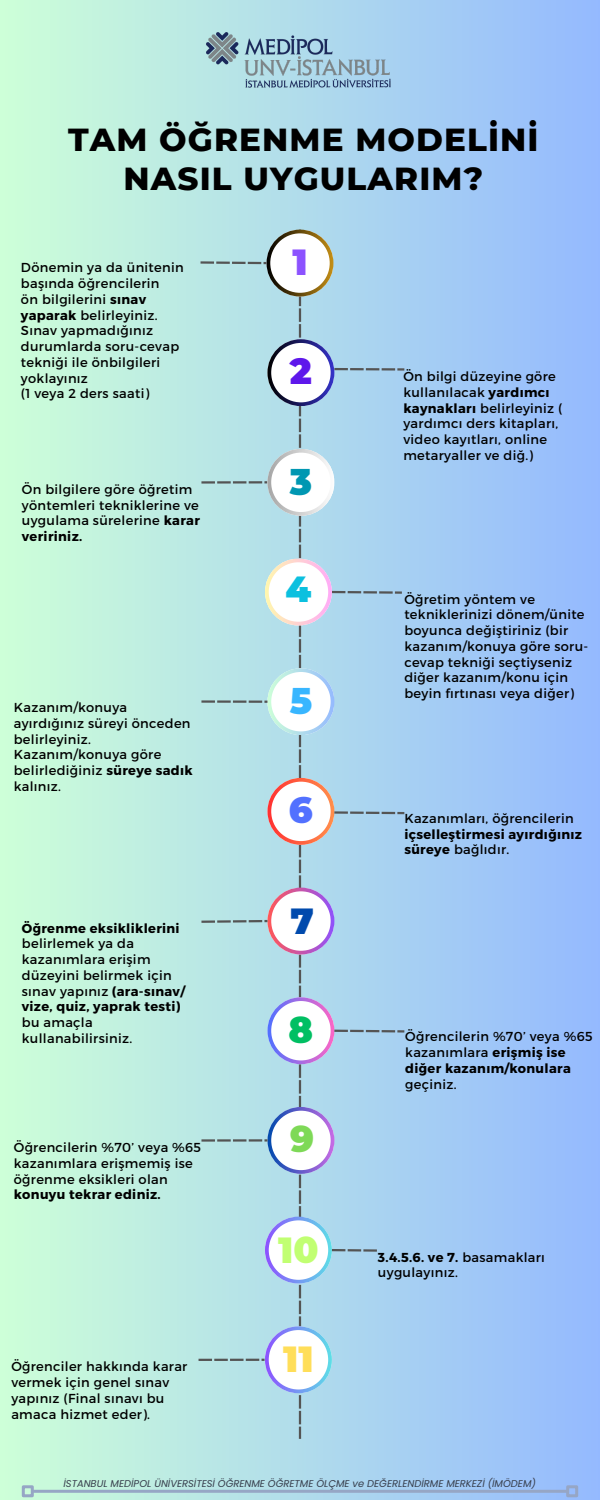
<style>
.page{position:relative;width:600px;height:1500px;background:#fff}
.page>*{position:absolute;margin:0;border:0;box-sizing:border-box;transform-origin:0 0}
.t1{font:900 36.3px "Montserrat";color:#c1ff72}
.t2{font:900 36.3px "Montserrat";color:#ffde59}
.t3{font:900 36.3px "Montserrat";color:#8c52ff}
.t4{font:900 36.3px "Montserrat";color:#5e17eb}
.t5{font:900 36.3px "Montserrat";color:#0097b2}
.t6{font:900 36.3px "Montserrat";color:#38b6ff}
.t7{font:900 36.3px "Montserrat";color:#5271ff}
.t8{font:900 36.3px "Montserrat";color:#004aad}
.t9{font:900 36.3px "Montserrat";color:#00bf63}
.t10{font:900 36.3px "Montserrat";color:#7ed957}
.t11{font:900 36.3px "Montserrat";color:#0cc0df}
.t12{font:800 32.5px/39px "Montserrat";letter-spacing:.035em;color:#000;text-align:center}
.t13{font:13px/15.8px "Montserrat";letter-spacing:.025em;color:#000}
.t14{font:italic 9.9px "Poppins";color:#373e4c}
.s1{font-weight:700}
</style>
<div class="page">
<div style="left:0;top:0;width:600px;height:1500px;background:linear-gradient(to right,#cdffd8,#94b9ff)"></div>
<svg style="left:199px;top:230px;width:205px;height:1209px;background:#b9dcea"></svg>
<img style="left:196px;top:0;width:205px;height:133px">
<hr style="left:33px;top:1490px;width:534px;height:3px;background:#96a6c5">
<div style="left:22px;top:1485px;width:12px;height:12px;border:3px solid #96a6c5"></div>
<div style="left:566px;top:1485px;width:12px;height:12px;border:3px solid #96a6c5"></div>
<p class="t12" style="left:68px;top:120px;width:472px">TAM ÖĞRENME MODELİNİ<br>NASIL UYGULARIM?</p>
<p class="t13" style="left:21px;top:259px;width:164px">Dönemin ya da ünitenin başında öğrencilerin</p>
<p class="t13" style="left:21px;top:291px;width:138px">ön bilgilerini <span class="s1">sınav yaparak</span> belirleyiniz.</p>
<p class="t13" style="left:21px;top:322px;width:160px">Sınav yapmadığınız durumlarda soru-cevap</p>
<p class="t13" style="left:21px;top:354px;width:141px">tekniği ile önbilgileri yoklayınız</p>
<p class="t13" style="left:21px;top:385px;width:130px">(1 veya 2 ders saati)</p>
<p class="t13" style="left:22px;top:481px;width:180px">Ön bilgilere göre öğretim yöntemleri tekniklerine ve uygulama sürelerine <span class="s1">karar veririniz.</span></p>
<p class="t13" style="left:14px;top:699px;width:180px">Kazanım/konuya ayırdığınız süreyi önceden belirleyiniz.<br>Kazanım/konuya göre belirlediğiniz <span class="s1">süreye sadık </span>kalınız.</p>
<p class="t13" style="left:22px;top:919px;width:165px"><span class="s1">Öğrenme eksikliklerini </span>belirlemek ya da kazanımlara erişim düzeyini belirmek için sınav yapınız <span class="s1">(ara-sınav/ vize, quiz, yaprak testi) </span>bu amaçla kullanabilirsiniz.</p>
<p class="t13" style="left:14px;top:1139px;width:189px">Öğrencilerin %70’ veya %65 kazanımlara erişmemiş ise öğrenme eksikleri olan <span class="s1">konuyu tekrar ediniz.</span></p>
<p class="t13" style="left:11px;top:1358px;width:178px">Öğrenciler hakkında karar vermek için genel sınav yapınız (Final sınavı bu amaca hizmet eder).</p>
<p class="t3" style="left:292px;top:240px;width:17px">1</p>
<p class="t4" style="left:290px;top:349px;width:24px">2</p>
<p class="t5" style="left:290px;top:459px;width:24px">3</p>
<p class="t11" style="left:286px;top:567px;width:27px">4</p>
<p class="t6" style="left:290px;top:678px;width:24px">5</p>
<p class="t7" style="left:289px;top:788px;width:25px">6</p>
<p class="t8" style="left:290px;top:898px;width:25px">7</p>
<p class="t9" style="left:289px;top:1008px;width:26px">8</p>
<p class="t10" style="left:290px;top:1117px;width:25px">9</p>
<p class="t1" style="left:278px;top:1228px;width:42px">10</p>
<p class="t2" style="left:283px;top:1337px;width:32px">11</p>
<p class="t13" style="left:403px;top:368px;width:160px">Ön bilgi düzeyine göre kullanılacak <span class="s1">yardımcı kaynakları</span> belirleyiniz ( yardımcı ders kitapları, video kayıtları, online metaryaller ve diğ.)</p>
<p class="t13" style="left:404px;top:590px;width:185px">Öğretim yöntem ve tekniklerinizi dönem/ünite boyunca değiştiriniz (bir kazanım/konuya göre soru&shy;cevap tekniği seçtiyseniz diğer kazanım/konu için beyin fırtınası veya diğer)</p>
<p class="t13" style="left:404px;top:810px;width:179px">Kazanımları, öğrencilerin <span class="s1">içselleştirmesi ayırdığınız süreye</span> bağlıdır.</p>
<p class="t13" style="left:405px;top:1028px;width:189px">Öğrencilerin %70’ veya %65 kazanımlara <span class="s1">erişmiş ise diğer kazanım/konulara </span>geçiniz.</p>
<p class="t13" style="left:378px;top:1249px;width:169px"><span class="s1">3.4.5.6. ve 7.</span> basamakları uygulayınız.</p>
<p class="t14" style="left:63px;top:1477px;width:474px">İSTANBUL MEDİPOL ÜNİVERSİTESİ ÖĞRENME ÖĞRETME ÖLÇME ve DEĞERLENDİRME MERKEZİ (İMÖDEM)</p>
</div>
